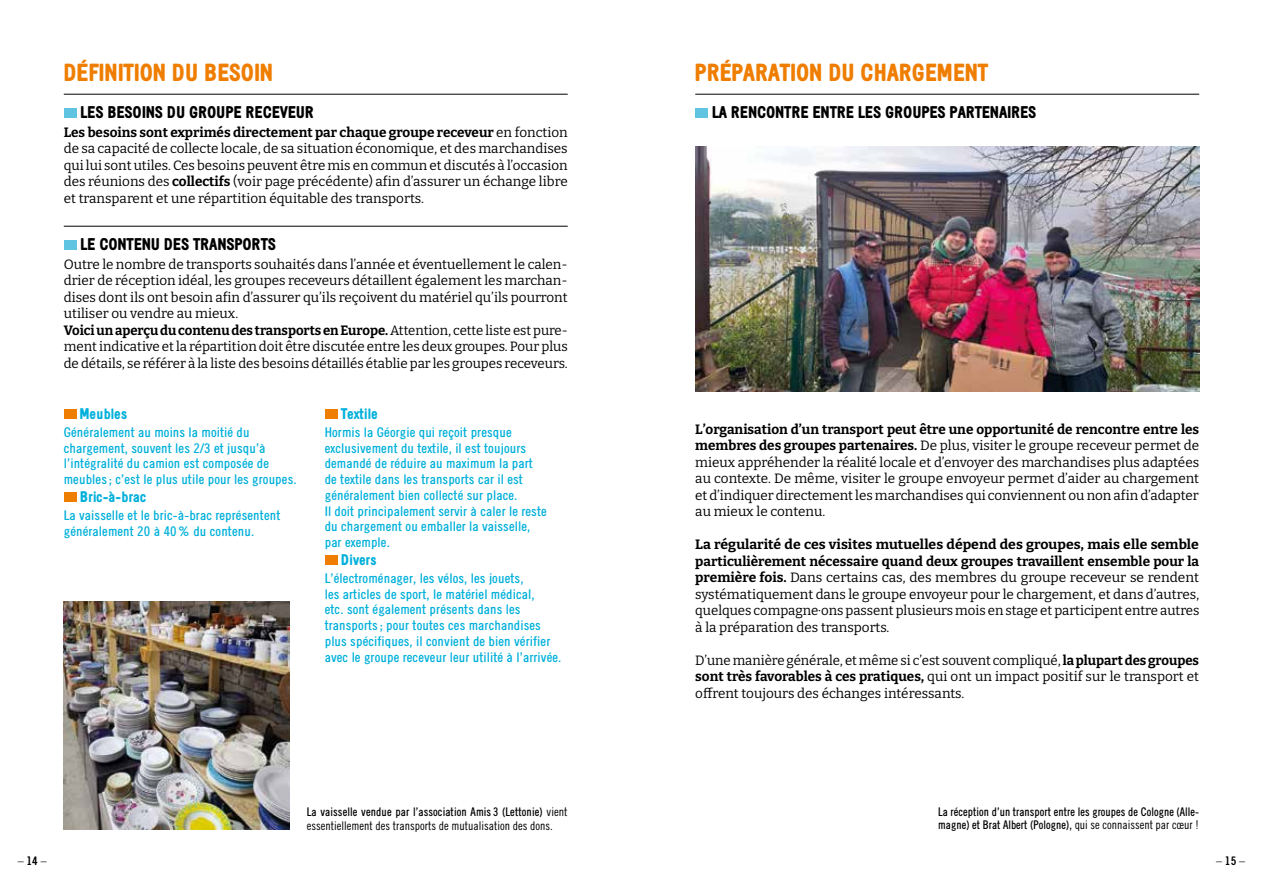
<style>
.page{position:relative;width:1263px;height:893px;background:#fff}
.page>*{position:absolute;margin:0;border:0;box-sizing:border-box;transform-origin:0 0}
.t1{font:900 24px "Emmaus";color:#ef7d00}
.t2{font:900 16.5px "Emmaus";color:#000}
.t3{font:900 15px "Emmaus";color:#00b0db}
.t4{font:13.5px/16.5px "Bitter";color:#000;text-align:justify}
.t5{font:13.5px/15.8px "Emmaus";color:#00b0db}
.t6{font:12px/13.5px "Emmausdemi";color:#000}
.t7{font:300 12px "Emmaus";color:#000}
.s1{font-weight:700}
.s2{font-family:"Emmaus";font-weight:300}
</style>
<div class="page">
<hr style="left:64px;top:94px;width:504px;height:1px;background:#000">
<hr style="left:64px;top:226px;width:504px;height:1px;background:#000">
<div style="left:64px;top:108px;width:13px;height:10px;background:#5fc4e1"></div>
<div style="left:64px;top:240px;width:13px;height:10px;background:#5fc4e1"></div>
<div style="left:64px;top:409px;width:13px;height:10px;background:#ef7d00"></div>
<div style="left:64px;top:492px;width:13px;height:10px;background:#ef7d00"></div>
<div style="left:325px;top:409px;width:12px;height:10px;background:#ef7d00"></div>
<div style="left:325px;top:555px;width:12px;height:10px;background:#ef7d00"></div>
<hr style="left:695px;top:94px;width:504px;height:1px;background:#000">
<div style="left:695px;top:108px;width:13px;height:10px;background:#5fc4e1"></div>
<img style="left:695px;top:146px;width:504px;height:246px">
<img style="left:64px;top:602px;width:226px;height:227px">
<h1 class="t1" style="left:64px;top:59px;width:211px">DÉFINITION DU BESOIN</h1>
<p class="t2" style="left:81px;top:103px;width:235px">LES BESOINS DU GROUPE RECEVEUR</p>
<p class="t4" style="left:64px;top:123px;width:505px"><span class="s1">Les besoins sont exprimés directement par chaque groupe receveur</span> en fonction de sa capacité de collecte locale, de sa situation économique, et des marchandises qui lui sont utiles. Ces besoins peuvent être mis en commun et discutés à l’occasion des réunions des <span class="s1">collectifs</span> (voir page précédente) afin d’assurer un échange libre et transparent et une répartition équitable des transports.</p>
<p class="t2" style="left:81px;top:235px;width:197px">LE CONTENU DES TRANSPORTS</p>
<p class="t4" style="left:64px;top:255px;width:505px;text-align:left">Outre le nombre de transports souhaités dans l’année et éventuellement le calen&shy;drier de réception idéal, les groupes receveurs détaillent également les marchan&shy;dises dont ils ont besoin afin d’assurer qu’ils reçoivent du matériel qu’ils pourront utiliser ou vendre au mieux.<br><span class="s1">Voici un aperçu du contenu des transports en Europe.</span> Attention, cette liste est pure&shy;ment indicative et la répartition doit être discutée entre les deux groupes. Pour plus de détails, se référer à la liste des besoins détaillés établie par les groupes receveurs.</p>
<p class="t3" style="left:80px;top:405px;width:49px">Meubles</p>
<p class="t5" style="left:64px;top:424px;width:234px">Généralement au moins la moitié du chargement, souvent les 2/3 et jusqu’à l’intégralité du camion est composée de meubles ; c’est le plus utile pour les groupes.</p>
<p class="t3" style="left:80px;top:488px;width:68px">Bric-à-brac</p>
<p class="t5" style="left:64px;top:507px;width:218px">La vaisselle et le bric-à-brac représentent généralement 20 à 40% du contenu.</p>
<p class="t3" style="left:341px;top:405px;width:38px">Textile</p>
<p class="t5" style="left:325px;top:424px;width:224px">Hormis la Géorgie qui reçoit presque exclusivement du textile, il est toujours demandé de réduire au maximum la part de textile dans les transports car il est généralement bien collecté sur place.<br>Il doit principalement servir à caler le reste du chargement ou emballer la vaisselle, par exemple.</p>
<p class="t3" style="left:341px;top:551px;width:37px">Divers</p>
<p class="t5" style="left:325px;top:570px;width:238px">L’électroménager, les vélos, les jouets,<br>les articles de sport, le matériel médical,<br>etc. sont également présents dans les transports ; pour toutes ces marchandises plus spécifiques, il convient de bien vérifier avec le groupe receveur leur utilité à l’arrivée.</p>
<p class="t6" style="left:307px;top:805px;width:262px">La vaisselle vendue par l’association Amis 3 (Lettonie) <span class="s2">vient</span></p>
<p class="t7" style="left:307px;top:818px;width:247px">essentiellement des transports de mutualisation des dons.</p>
<h1 class="t1" style="left:695px;top:59px;width:295px">PRÉPARATION DU CHARGEMENT</h1>
<p class="t2" style="left:712px;top:103px;width:326px">LA RENCONTRE ENTRE LES GROUPES PARTENAIRES</p>
<p class="t4" style="left:695px;top:420px;width:505px"><span class="s1">L’organisation d’un transport peut être une opportunité de rencontre entre les membres des groupes partenaires.</span> De plus, visiter le groupe receveur permet de mieux appréhender la réalité locale et d’envoyer des marchandises plus adaptées au contexte. De même, visiter le groupe envoyeur permet d’aider au chargement et d’indiquer directement les marchandises qui conviennent ou non afin d’adapter au mieux le contenu.</p>
<p class="t4" style="left:695px;top:536px;width:506px"><span class="s1">La régularité de ces visites mutuelles dépend des groupes, mais elle semble particulièrement nécessaire quand deux groupes travaillent ensemble pour la première fois.</span> Dans certains cas, des membres du groupe receveur se rendent systématiquement dans le groupe envoyeur pour le chargement, et dans d’autres, quelques compagne·ons passent plusieurs mois en stage et participent entre autres à la préparation des transports.</p>
<p class="t4" style="left:695px;top:651px;width:505px">D’une manière générale, et même si c’est souvent compliqué, <span class="s1">la plupart des groupes sont très favorables à ces pratiques,</span> qui ont un impact positif sur le transport et offrent toujours des échanges intéressants.</p>
<p class="t6" style="left:938px;top:804px;width:262px">La réception d’un transport entre les groupes de Cologne (Alle&shy;magne) et Brat Albert (Pologne), <span class="s2">qui se connaissent par cœur !</span></p>
<p class="t7" style="left:18px;top:854px;width:31px">– <span class="s1">14</span> –</p>
<p class="t7" style="left:1216px;top:854px;width:31px">– <span class="s1">15</span> –</p>
</div>
